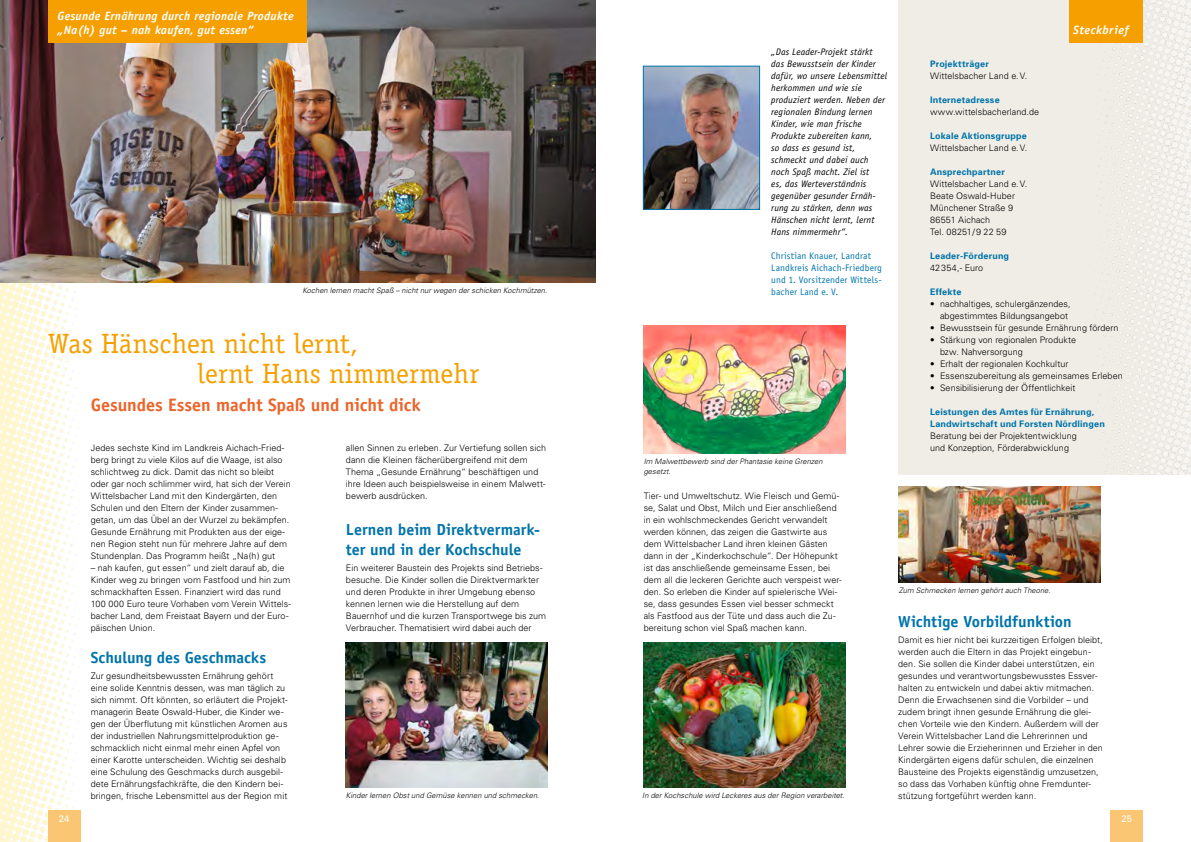
<style>
.page{position:relative;width:1191px;height:842px;background:#fff}
.page>*{position:absolute;margin:0;border:0;box-sizing:border-box;transform-origin:0 0}
.t1{font:28px/30px "Officina Serif";letter-spacing:.005em;color:#f5a000}
.t2{font:700 18px "Officina Sans";color:#ea652b}
.t3{font:700 16px/20px "Officina Sans";color:#0074aa}
.t4{font:italic 700 12px/14px "Officina Sans";letter-spacing:.02em;color:#fff}
.t5{font:italic 700 12px "Officina Sans";letter-spacing:.045em;color:#fff}
.t6{font:italic 9.5px/12px "Officina Sans";letter-spacing:.015em;color:#000}
.t7{font:9.5px/12px "Officina Sans";letter-spacing:.01em;color:#0074aa}
.t8{font:9.5px "Univers";color:#fff}
.t9{font:300 9px/12px "Univers";letter-spacing:.005em;color:#000}
.t10{font:700 9px/12px "Univers";letter-spacing:.02em;color:#0074aa}
.t11{font:italic 300 7.5px/10px "Univers";letter-spacing:.01em;color:#000}
.s1{font-weight:700;color:#0074aa}
.s2{font-weight:300;color:#000}
</style>
<div class="page">
<img style="left:0;top:283px;width:81px;height:559px">
<img style="left:0;top:0;width:595px;height:283px">
<div style="left:48px;top:0;width:259px;height:43px;background:#f5a000"></div>
<img style="left:645px;top:68px;width:113px;height:140px">
<div style="left:643px;top:66px;width:117px;height:144px;border:1px solid #0074aa"></div>
<img style="left:643px;top:326px;width:202px;height:128px">
<img style="left:346px;top:642px;width:201px;height:146px">
<img style="left:643px;top:643px;width:202px;height:144px">
<img style="left:899px;top:487px;width:201px;height:96px">
<div style="left:1110px;top:811px;width:33px;height:31px;background:#fbc673"></div>
<div style="left:48px;top:811px;width:32px;height:31px;background:#fbc673"></div>
<div style="left:899px;top:0;width:292px;height:475px;background:#efede6"></div>
<img style="left:1069px;top:0;width:122px;height:475px">
<div style="left:1069px;top:0;width:73px;height:42px;background:#f5a000"></div>
<p class="t4" style="left:58px;top:9px;width:237px">Gesunde Ernährung durch regionale Produkte „Na(h) gut – nah kaufen, gut essen“</p>
<p class="t6" style="left:771px;top:45px;width:117px">„Das Leader-Projekt stärkt das Bewusstsein der Kinder dafür, wo unsere Lebensmittel herkommen und wie sie produziert werden. Neben der regionalen Bindung lernen<br>Kinder, wie man frische<br>Produkte zubereiten kann,<br>so dass es gesund ist, schmeckt und dabei auch noch Spaß macht. Ziel ist<br>es, das Werteverständnis gegenüber gesunder Ernäh&shy;rung zu stärken, denn was<br>Hänschen nicht lernt, lernt<br>Hans nimmermehr“.</p>
<p class="t7" style="left:771px;top:249px;width:112px">Christian Knauer, Landrat<br>Landkreis Aichach-Friedberg und 1. Vorsitzender Wittels&shy;bacher Land e. V.</p>
<p class="t11" style="left:302px;top:285px;width:246px">Kochen lernen macht Spaß – nicht nur wegen der schicken Kochmützen.</p>
<h1 class="t1" style="left:197px;top:329px;width:283px;text-indent:-149px">Was Hänschen nicht lernt,<br>lernt Hans nimmermehr</h1>
<h1 class="t2" style="left:91px;top:394px;width:331px">Gesundes Essen macht Spaß und nicht dick</h1>
<p class="t9" style="left:91px;top:441px;width:202px">Jedes sechste Kind im Landkreis Aichach-Fried&shy;berg bringt zu viele Kilos auf die Waage, ist also schlichtweg zu dick. Damit das nicht so bleibt oder gar noch schlimmer wird, hat sich der Verein Wittelsbacher Land mit den Kindergärten, den Schulen und den Eltern der Kinder zusammen&shy;getan, um das Übel an der Wurzel zu bekämpfen.<br>Gesunde Ernährung mit Produkten aus der eige&shy;nen Region steht nun für mehrere Jahre auf dem Stundenplan. Das Programm heißt „Na(h) gut</p>
<p class="t9" style="left:91px;top:561px;width:202px">– nah kaufen, gut essen“ und zielt darauf ab, die Kinder weg zu bringen vom Fastfood und hin zum schmackhaften Essen. Finanziert wird das rund 100 000 Euro teure Vorhaben vom Verein Wittels&shy;bacher Land, dem Freistaat Bayern und der Euro&shy;päischen Union.</p>
<p class="t3" style="left:91px;top:647px;width:177px">Schulung des Geschmacks</p>
<p class="t9" style="left:91px;top:669px;width:198px">Zur gesundheitsbewussten Ernährung gehört eine solide Kenntnis dessen, was man täglich zu sich nimmt. Oft könnten, so erläutert die Projekt&shy;managerin Beate Oswald-Huber, die Kinder we&shy;gen der Überflutung mit künstlichen Aromen aus der industriellen Nahrungsmittelproduktion ge&shy;schmacklich nicht einmal mehr einen Apfel von einer Karotte unterscheiden. Wichtig sei deshalb eine Schulung des Geschmacks durch ausgebil&shy;dete Ernährungsfachkräfte, die den Kindern bei&shy;bringen, frische Lebensmittel aus der Region mit</p>
<p class="t9" style="left:346px;top:441px;width:202px">allen Sinnen zu erleben. Zur Vertiefung sollen sich dann die Kleinen fächerübergreifend mit dem Thema „Gesunde Ernährung“ beschäftigen und ihre Ideen auch beispielsweise in einem Malwett&shy;bewerb ausdrücken.</p>
<p class="t3" style="left:346px;top:519px;width:195px">Lernen beim Direktvermark&shy;ter und in der Kochschule</p>
<p class="t9" style="left:346px;top:561px;width:202px">Ein weiterer Baustein des Projekts sind Betriebs&shy;besuche. Die Kinder sollen die Direktvermarkter und deren Produkte in ihrer Umgebung ebenso kennen lernen wie die Herstellung auf dem Bauernhof und die kurzen Transportwege bis zum Verbraucher. Thematisiert wird dabei auch der</p>
<p class="t11" style="left:643px;top:456px;width:180px">Im Malwettbewerb sind der Phantasie keine Grenzen gesetzt.</p>
<p class="t9" style="left:643px;top:489px;width:199px">Tier- und Umweltschutz. Wie Fleisch und Gemü&shy;se, Salat und Obst, Milch und Eier anschließend in ein wohlschmeckendes Gericht verwandelt werden können, das zeigen die Gastwirte aus dem Wittelsbacher Land ihren kleinen Gästen dann in der „Kinderkochschule“. Der Höhepunkt ist das anschließende gemeinsame Essen, bei dem all die leckeren Gerichte auch verspeist wer&shy;den. So erleben die Kinder auf spielerische Wei&shy;se, dass gesundes Essen viel besser schmeckt als Fastfood aus der Tüte und dass auch die Zu&shy;bereitung schon viel Spaß machen kann.</p>
<p class="t11" style="left:346px;top:790px;width:195px">Kinder lernen Obst und Gemüse kennen und schmecken.</p>
<p class="t11" style="left:642px;top:790px;width:204px">In der Kochschule wird Leckeres aus der Region verarbeitet.</p>
<p class="t5" style="left:1073px;top:23px;width:57px">Steckbrief</p>
<p class="t9" style="left:930px;top:57px;width:99px"><span class="s1">Projektträger<br></span>Wittelsbacher Land e. V.</p>
<p class="t9" style="left:930px;top:93px;width:111px"><span class="s1">Internetadresse </span>www.wittelsbacherland.de</p>
<p class="t9" style="left:930px;top:129px;width:99px"><span class="s1">Lokale Aktionsgruppe<br></span>Wittelsbacher Land e. V.</p>
<p class="t9" style="left:930px;top:165px;width:99px"><span class="s1">Ansprechpartner<br></span>Wittelsbacher Land e. V.<br>Beate Oswald-Huber<br>Münchener Straße 9<br>86551 Aichach<br>Tel. 08251/ 9 22 59</p>
<p class="t10" style="left:930px;top:249px;width:81px">Leader-Förderung<br><span class="s2">42 354,- Euro</span></p>
<p class="t10" style="left:930px;top:285px;width:33px">Effekte</p>
<p class="t9" style="left:930px;top:297px;width:142px;text-align:right">• nachhaltiges, schulergänzendes, abgestimmtes Bildungsangebot</p>
<p class="t9" style="left:930px;top:321px;width:190px">• Bewusstsein für gesunde Ernährung fördern</p>
<p class="t9" style="left:940px;top:333px;width:137px;text-indent:-10px">• Stärkung von regionalen Produkte bzw. Nahversorgung</p>
<p class="t9" style="left:930px;top:357px;width:140px">• Erhalt der regionalen Kochkultur</p>
<p class="t9" style="left:930px;top:369px;width:194px">• Essenszubereitung als gemeinsames Erleben</p>
<p class="t9" style="left:930px;top:381px;width:147px">• Sensibilisierung der Öffentlichkeit</p>
<p class="t10" style="left:930px;top:405px;width:176px">Leistungen des Amtes für Ernährung, Landwirtschaft und Forsten Nördlingen <span class="s2">Beratung bei der Projektentwicklung<br>und Konzeption, Förderabwicklung</span></p>
<p class="t11" style="left:899px;top:585px;width:153px">Zum Schmecken lernen gehört auch Theorie.</p>
<p class="t3" style="left:898px;top:611px;width:175px">Wichtige Vorbildfunktion</p>
<p class="t9" style="left:898px;top:633px;width:206px">Damit es hier nicht bei kurzzeitigen Erfolgen bleibt, werden auch die Eltern in das Projekt eingebun&shy;den. Sie sollen die Kinder dabei unterstützen, ein gesundes und verantwortungsbewusstes Essver&shy;halten zu entwickeln und dabei aktiv mitmachen.<br>Denn die Erwachsenen sind die Vorbilder – und zudem bringt ihnen gesunde Ernährung die glei&shy;chen Vorteile wie den Kindern. Außerdem will der Verein Wittelsbacher Land die Lehrerinnen und Lehrer sowie die Erzieherinnen und Erzieher in den Kindergärten eigens dafür schulen, die einzelnen Bausteine des Projekts eigenständig umzusetzen, so dass das Vorhaben künftig ohne Fremdunter&shy;stützung fortgeführt werden kann.</p>
<p class="t8" style="left:59px;top:813px;width:12px">24</p>
<p class="t8" style="left:1121px;top:813px;width:12px">25</p>
</div>
